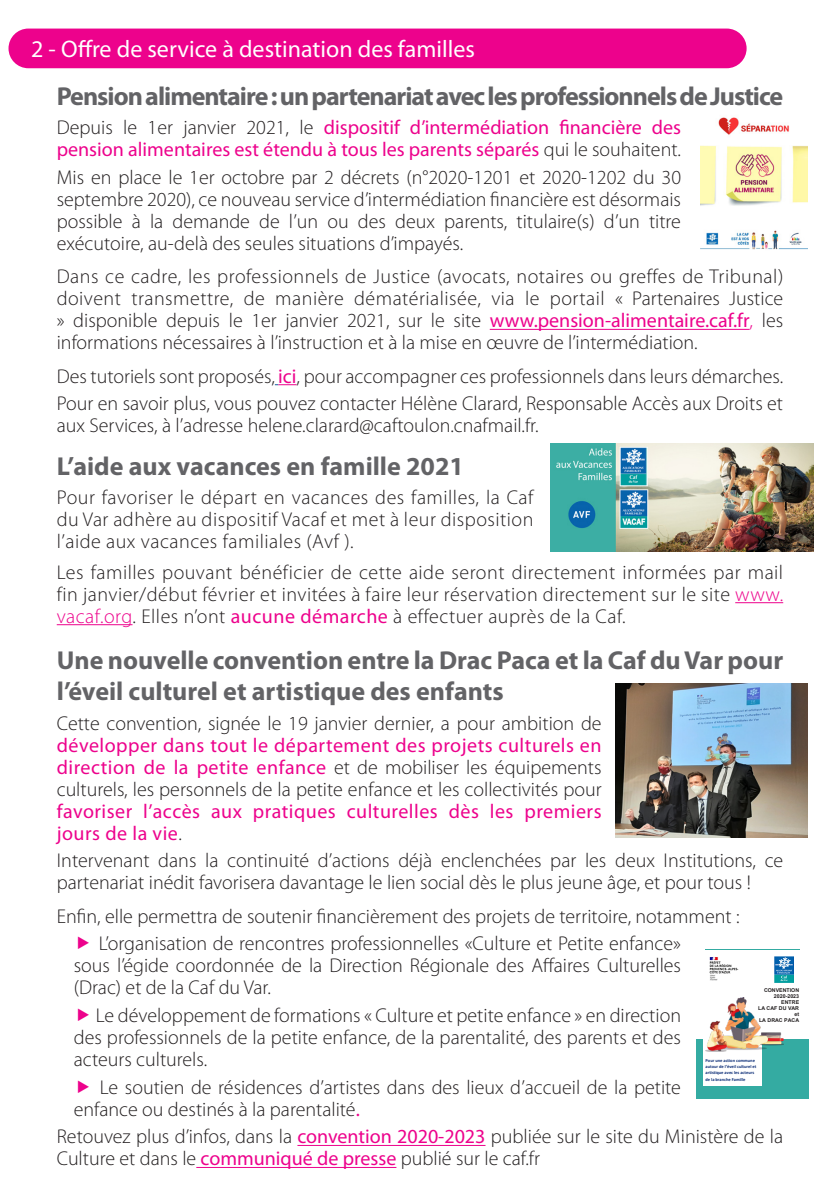
<style>
.page{position:relative;width:840px;height:1191px;background:#fff}
.page>*{position:absolute;margin:0;border:0;box-sizing:border-box;transform-origin:0 0}
.t1{font:700 26px/31.2px "Myriad Pro";color:#636366}
.t2{font:700 26px "Myriad Pro";letter-spacing:-.04em;color:#636366}
.white_titles{font:24px "Myriad Pro";color:#fff}
.paragraph_black{font:300 20px/22px "Myriad Pro";color:#231f20;text-align:justify}
.paragraph_black-2{font:20px/22px "Myriad Pro";color:#ed028c}
.t3{font:700 5.2px/6px "Arial";color:#231f20;text-align:right}
.t4{font:700 4.6px/6.4px "Calibri";color:#082a75}
.s1{font-weight:300;color:#231f20}
.s2{font-weight:400;color:#ed028c}
.s3{color:#ed028c}
</style>
<div class="page">
<hr style="left:734px;top:602px;width:48px;height:1px;background:#ed028c">
<hr style="left:57px;top:624px;width:75px;height:1px;background:#ed028c">
<div style="left:9px;top:29px;width:737px;height:39px;background:#ed028c;border-radius:20px"></div>
<hr style="left:297px;top:1145px;width:188px;height:1px;background:#ed028c">
<hr style="left:196px;top:1167px;width:200px;height:1px;background:#ed028c">
<img style="left:615px;top:683px;width:191px;height:155px">
<img style="left:550px;top:444px;width:262px;height:107px">
<hr style="left:705px;top:949px;width:94px;height:1px;background:#34aba2">
<div style="left:696px;top:1039px;width:112px;height:59px;background:#34aba2"></div>
<div style="left:702px;top:957px;width:58px;height:128px;background:#fff"></div>
<img style="left:705px;top:997px;width:77px;height:55px">
<img style="left:709px;top:957px;width:30px;height:24px">
<img style="left:774px;top:956px;width:19px;height:26px">
<img style="left:700px;top:117px;width:106px;height:133px">
<hr style="left:489px;top:329px;width:260px;height:1px;background:#ed028c">
<svg style="left:275px;top:384px;width:21px;height:1px"></svg>
<p class="white_titles" style="left:31px;top:34px;width:445px">2 - Offre de service à destination des familles</p>
<p class="t2" style="left:57px;top:79px;width:727px">Pension alimentaire : un partenariat avec les professionnels de Justice</p>
<p class="paragraph_black-2" style="left:57px;top:116px;width:625px"><span class="s1">Depuis le 1er janvier 2021, le</span> dispositif d’intermédiation financière des pension alimentaires est étendu à tous les parents séparés <span class="s1">qui le souhaitent.</span></p>
<p class="paragraph_black" style="left:57px;top:166px;width:625px">Mis en place le 1er octobre par 2 décrets (n°2020-1201 et 2020-1202 du 30 septembre 2020), ce nouveau service d’intermédiation financière est désormais possible à la demande de l’un ou des deux parents, titulaire(s) d’un titre exécutoire, au-delà des seules situations d’impayés.</p>
<p class="paragraph_black" style="left:57px;top:265px;width:727px">Dans ce cadre, les professionnels de Justice (avocats, notaires ou greffes de Tribunal) doivent transmettre, de manière dématérialisée, via le portail « Partenaires Justice » disponible depuis le 1er janvier 2021, sur le site <span class="s2">www.pension-alimentaire.caf.fr</span><span class="s3">,</span> les informations nécessaires à l’instruction et à la mise en œuvre de l’intermédiation.</p>
<p class="paragraph_black" style="left:57px;top:365px;width:727px">Des tutoriels sont proposés, <span class="s2">ici</span>, pour accompagner ces professionnels dans leurs démarches.</p>
<p class="paragraph_black" style="left:57px;top:392px;width:727px">Pour en savoir plus, vous pouvez contacter Hélène Clarard, Responsable Accès aux Droits et aux Services, à l’adresse helene.clarard@caftoulon.cnafmail.fr.</p>
<p class="t1" style="left:57px;top:449px;width:408px">L’aide aux vacances en famille 2021</p>
<p class="paragraph_black" style="left:57px;top:486px;width:478px">Pour favoriser le départ en vacances des familles, la Caf du Var adhère au dispositif Vacaf et met à leur disposition l’aide aux vacances familiales (Avf ).</p>
<p class="paragraph_black" style="left:57px;top:561px;width:727px">Les familles pouvant bénéficier de cette aide seront directement informées par mail fin janvier/début février et invitées à faire leur réservation directement sur le site <span class="s3">www. vacaf.org</span>. Elles n’ont <span class="s2">aucune démarche</span> à effectuer auprès de la Caf.</p>
<p class="t1" style="left:57px;top:643px;width:727px">Une nouvelle convention entre la Drac Paca et la Caf du Var pour l’éveil culturel et artistique des enfants</p>
<p class="paragraph_black" style="left:57px;top:711px;width:546px">Cette convention, signée le 19 janvier dernier, a pour ambition de <span class="s2">développer dans tout le département des projets culturels en direction de la petite enfance</span> et de mobiliser les équipements culturels, les personnels de la petite enfance et les collectivités pour <span class="s2">favoriser l’accès aux pratiques culturelles dès les premiers jours de la vie</span>.</p>
<p class="paragraph_black" style="left:57px;top:849px;width:727px">Intervenant dans la continuité d’actions déjà enclenchées par les deux Institutions, ce partenariat inédit favorisera davantage le lien social dès le plus jeune âge, et pour tous !</p>
<p class="paragraph_black" style="left:57px;top:904px;width:684px">Enfin, elle permettra de soutenir financièrement des projets de territoire, notamment :</p>
<p class="paragraph_black" style="left:74px;top:932px;width:608px;text-indent:25px">L’organisation de rencontres professionnelles «Culture et Petite enfance» sous l’égide coordonnée de la Direction Régionale des Affaires Culturelles (Drac) et de la Caf du Var.</p>
<p class="paragraph_black" style="left:74px;top:1004px;width:608px;text-indent:22px">Le développement de formations « Culture et petite enfance » en direction des professionnels de la petite enfance, de la parentalité, des parents et des acteurs culturels.</p>
<p class="paragraph_black" style="left:74px;top:1075px;width:608px;text-indent:26px">Le soutien de résidences d’artistes dans des lieux d’accueil de la petite enfance ou destinés à la parentalité<span class="s2">.</span></p>
<p class="paragraph_black" style="left:57px;top:1125px;width:727px">Retouvez plus d’infos, dans la <span class="s2">convention 2020-2023</span> publiée sur le site du Ministère de la<br>Culture et dans le <span class="s2">communiqué de presse</span> publié sur le caf.fr</p>
<p class="t3" style="left:757px;top:987px;width:42px">CONVENTION<br>2020-2023<br>ENTRE<br>LA CAF DU VAR et<br>LA DRAC PACA</p>
<p class="t4" style="left:705px;top:1057px;width:52px">Pour une action commune autour de l’éveil culturel et artistique avec les acteurs de la branche Famille</p>
</div>
